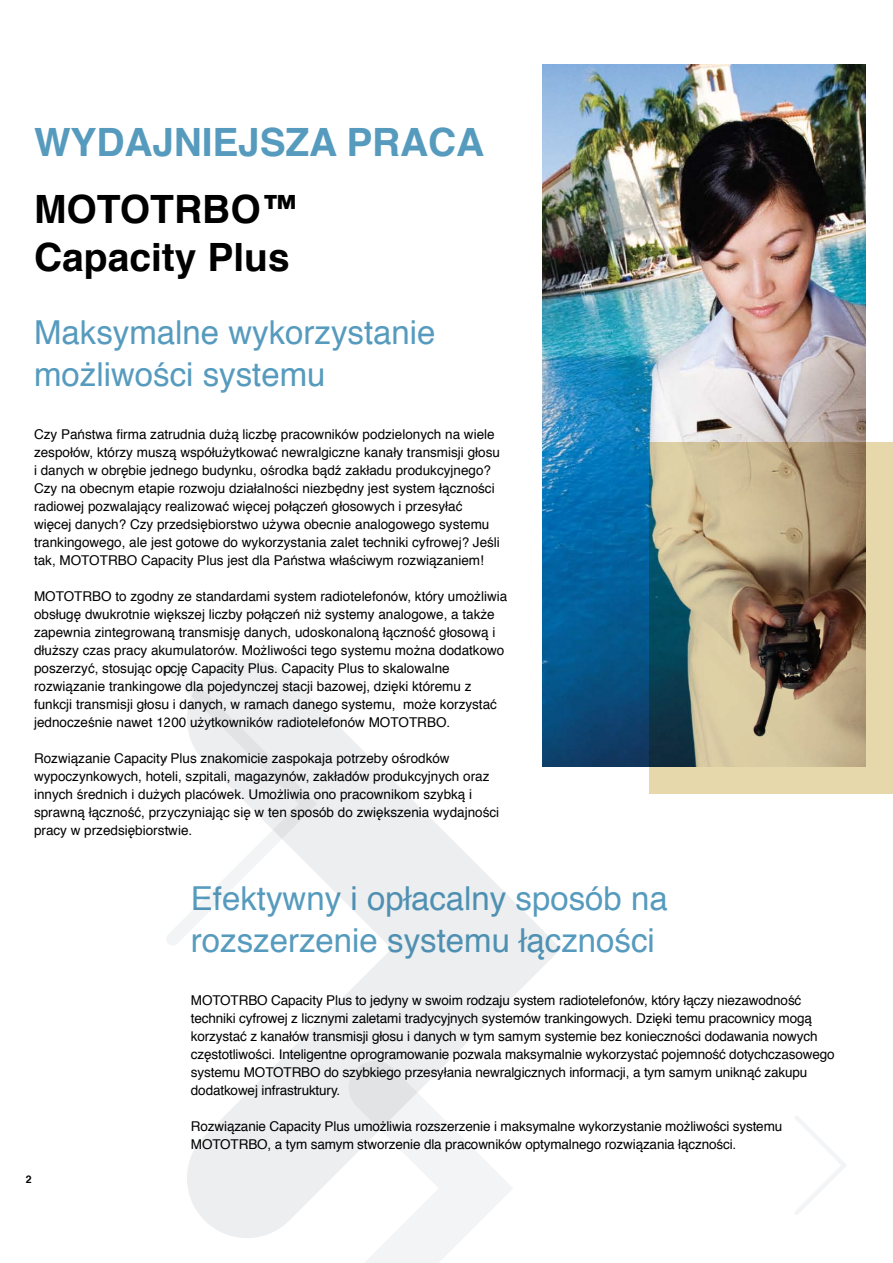
<style>
.page{position:relative;width:893px;height:1263px;background:#fff}
.page>*{position:absolute;margin:0;border:0;box-sizing:border-box;transform-origin:0 0}
.t1{font:700 39px/48px "Helvetica";color:#000}
.t2{font:700 39px "Helvetica";letter-spacing:-.005em;color:#569bbe}
.t3{font:33px/42px "Helvetica";color:#569bbe}
.t4{font:13.5px/18px "Helvetica";color:#000}
.t5{font:700 10.5px "Helvetica";color:#000}
</style>
<div class="page">
<img style="left:542px;top:64px;width:324px;height:702px">
<svg style="left:650px;top:442px;width:243px;height:351px;background:#a79b7e"></svg>
<svg style="left:187px;top:656px;width:374px;height:582px"></svg>
<svg style="left:346px;top:1058px;width:167px;height:205px"></svg>
<svg style="left:166px;top:661px;width:151px;height:285px"></svg>
<svg style="left:795px;top:1116px;width:52px;height:99px"></svg>
<h1 class="t2" style="left:34px;top:107px;width:452px">WYDAJNIEJSZA PRACA</h1>
<h1 class="t1" style="left:34px;top:183px;width:267px">MOTOTRBO™<br>Capacity Plus</h1>
<h2 class="t3" style="left:34px;top:311px;width:403px">Maksymalne wykorzystanie możliwości systemu</h2>
<p class="t4" style="left:34px;top:425px;width:467px">Czy Państwa firma zatrudnia dużą liczbę pracowników podzielonych na wiele zespołów, którzy muszą współużytkować newralgiczne kanały transmisji głosu i danych w obrębie jednego budynku, ośrodka bądź zakładu produkcyjnego?<br>Czy na obecnym etapie rozwoju działalności niezbędny jest system łączności radiowej pozwalający realizować więcej połączeń głosowych i przesyłać więcej danych? Czy przedsiębiorstwo używa obecnie analogowego systemu trankingowego, ale jest gotowe do wykorzystania zalet techniki cyfrowej? Jeśli tak, MOTOTRBO Capacity Plus jest dla Państwa właściwym rozwiązaniem!</p>
<p class="t4" style="left:34px;top:587px;width:475px">MOTOTRBO to zgodny ze standardami system radiotelefonów, który umożliwia obsługę dwukrotnie większej liczby połączeń niż systemy analogowe, a także zapewnia zintegrowaną transmisję danych, udoskonaloną łączność głosową i dłuższy czas pracy akumulatorów. Możliwości tego systemu można dodatkowo poszerzyć, stosując opcję Capacity Plus. Capacity Plus to skalowalne rozwiązanie trankingowe dla pojedynczej stacji bazowej, dzięki któremu z funkcji transmisji głosu i danych, w ramach danego systemu, może korzystać jednocześnie nawet 1200 użytkowników radiotelefonów MOTOTRBO.</p>
<p class="t4" style="left:34px;top:749px;width:467px">Rozwiązanie Capacity Plus znakomicie zaspokaja potrzeby ośrodków wypoczynkowych, hoteli, szpitali, magazynów, zakładów produkcyjnych oraz innych średnich i dużych placówek. Umożliwia ono pracownikom szybką i sprawną łączność, przyczyniając się w ten sposób do zwiększenia wydajności pracy w przedsiębiorstwie.</p>
<p class="t5" style="left:26px;top:1169px;width:7px">2</p>
<h2 class="t3" style="left:191px;top:876px;width:478px">Efektywny i opłacalny sposób na rozszerzenie systemu łączności</h2>
<p class="t4" style="left:191px;top:991px;width:645px">MOTOTRBO Capacity Plus to jedyny w swoim rodzaju system radiotelefonów, który łączy niezawodność techniki cyfrowej z licznymi zaletami tradycyjnych systemów trankingowych. Dzięki temu pracownicy mogą korzystać z kanałów transmisji głosu i danych w tym samym systemie bez konieczności dodawania nowych częstotliwości. Inteligentne oprogramowanie pozwala maksymalnie wykorzystać pojemność dotychczasowego systemu MOTOTRBO do szybkiego przesyłania newralgicznych informacji, a tym samym uniknąć zakupu dodatkowej infrastruktury.</p>
<p class="t4" style="left:191px;top:1117px;width:593px">Rozwiązanie Capacity Plus umożliwia rozszerzenie i maksymalne wykorzystanie możliwości systemu<br>MOTOTRBO, a tym samym stworzenie dla pracowników optymalnego rozwiązania łączności.</p>
</div>
